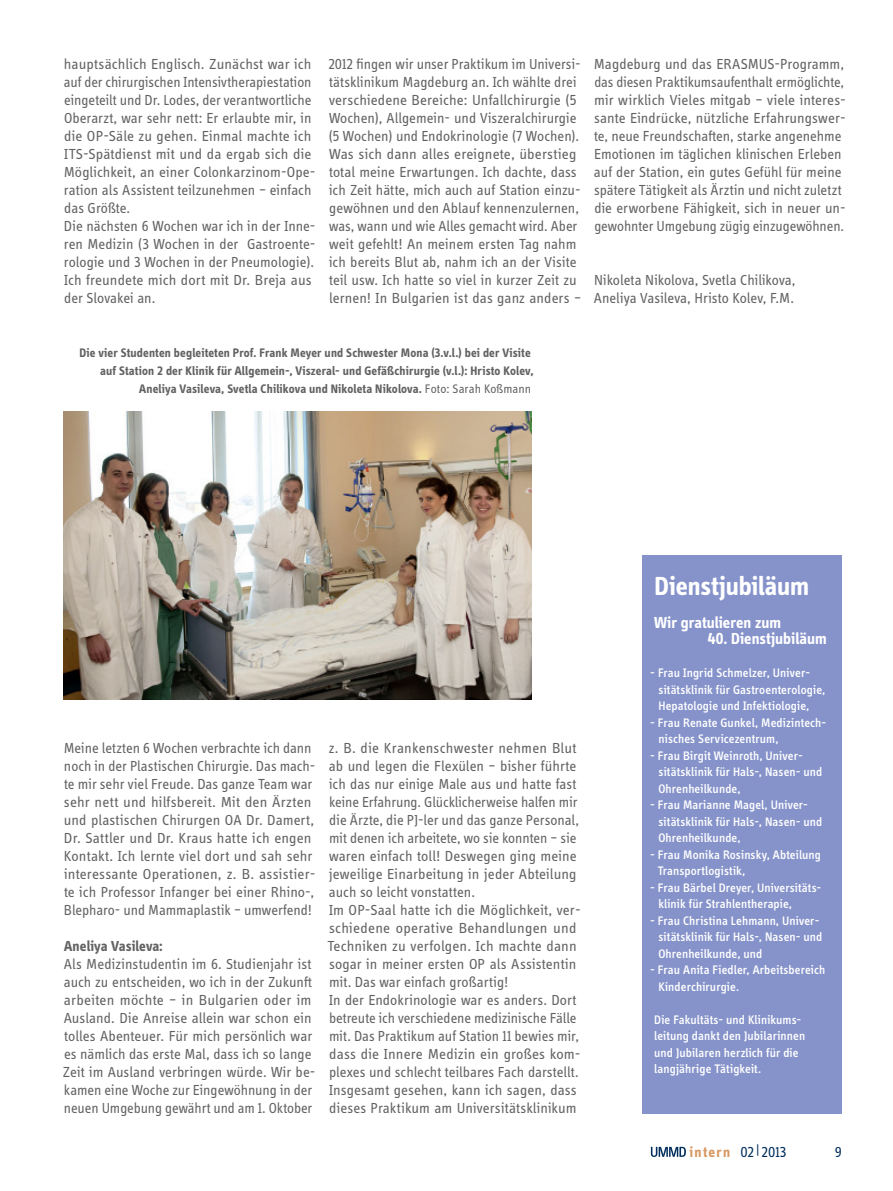
<style>
.page{position:relative;width:893px;height:1191px;background:#fff}
.page>*{position:absolute;margin:0;border:0;box-sizing:border-box;transform-origin:0 0}
.t1{font:700 27px "Info Display OT";color:#fff}
.t2{font:700 16.5px "Info Display OT";letter-spacing:.005em;color:#fff}
.t3{font:15px/18px "Info Display OT";color:#626262}
.t4{font:700 15px "Info Display OT";letter-spacing:.005em;color:#626262}
.t5{font:15px "Info Display OT";color:#002d5c}
.t6{font:500 12.75px/16.5px "Info Display OT";letter-spacing:.01em;color:#fff}
.t7{font:700 12.75px/18px "Info Display OT";letter-spacing:.015em;color:#626262;text-align:right}
.s1{font-weight:400}
.s2{font-weight:700;color:#d79862}
</style>
<div class="page">
<img style="left:64px;top:411px;width:467px;height:288px">
<div style="left:642px;top:555px;width:200px;height:558px;background:#8693ca"></div>
<svg style="left:651px;top:1146px;width:35px;height:11px"></svg>
<p class="t3" style="left:64px;top:55px;width:253px">hauptsächlich Englisch. Zunächst war ich auf der chirurgischen Intensivtherapiestation eingeteilt und Dr. Lodes, der verantwortliche Oberarzt, war sehr nett: Er erlaubte mir, in die OP-Säle zu gehen. Einmal machte ich ITS-Spätdienst mit und da ergab sich die Möglichkeit, an einer Colonkarzinom-Ope&shy;ration als Assistent teilzunehmen – einfach das Größte.<br>Die nächsten 6 Wochen war ich in der Inne&shy;ren Medizin (3 Wochen in der Gastroente&shy;rologie und 3 Wochen in der Pneumologie).<br>Ich freundete mich dort mit Dr. Breja aus der Slovakei an.</p>
<p class="t3" style="left:328px;top:55px;width:254px">2012 fingen wir unser Praktikum im Universi&shy;tätsklinikum Magdeburg an. Ich wählte drei verschiedene Bereiche: Unfallchirurgie (5<br>Wochen), Allgemein- und Viszeralchirurgie (5 Wochen) und Endokrinologie (7 Wochen).<br>Was sich dann alles ereignete, überstieg total meine Erwartungen. Ich dachte, dass ich Zeit hätte, mich auch auf Station einzu&shy;gewöhnen und den Ablauf kennenzulernen, was, wann und wie Alles gemacht wird. Aber weit gefehlt! An meinem ersten Tag nahm ich bereits Blut ab, nahm ich an der Visite teil usw. Ich hatte so viel in kurzer Zeit zu lernen! In Bulgarien ist das ganz anders –</p>
<p class="t3" style="left:594px;top:55px;width:253px">Magdeburg und das ERASMUS-Programm, das diesen Praktikumsaufenthalt ermöglichte, mir wirklich Vieles mitgab – viele interes&shy;sante Eindrücke, nützliche Erfahrungswer&shy;te, neue Freundschaften, starke angenehme Emotionen im täglichen klinischen Erleben auf der Station, ein gutes Gefühl für meine spätere Tätigkeit als Ärztin und nicht zuletzt die erworbene Fähigkeit, sich in neuer un&shy;gewohnter Umgebung zügig einzugewöhnen.</p>
<p class="t3" style="left:594px;top:271px;width:203px">Nikoleta Nikolova, Svetla Chilikova,<br>Aneliya Vasileva, Hristo Kolev, F.M.</p>
<p class="t7" style="left:79px;top:344px;width:456px">Die vier Studenten begleiteten Prof. Frank Meyer und Schwester Mona (3.v.l.) bei der Visite auf Station 2 der Klinik für Allgemein-, Viszeral- und Gefäßchirurgie (v.l.): Hristo Kolev,<br>Aneliya Vasileva, Svetla Chilikova und Nikoleta Nikolova. <span class="s1">Foto: Sarah Koßmann</span></p>
<p class="t3" style="left:64px;top:739px;width:253px">Meine letzten 6 Wochen verbrachte ich dann noch in der Plastischen Chirurgie. Das mach&shy;te mir sehr viel Freude. Das ganze Team war sehr nett und hilfsbereit. Mit den Ärzten und plastischen Chirurgen OA Dr. Damert, Dr. Sattler und Dr. Kraus hatte ich engen Kontakt. Ich lernte viel dort und sah sehr interessante Operationen, z. B. assistier&shy;te ich Professor Infanger bei einer Rhino-, Blepharo- und Mammaplastik – umwerfend!</p>
<p class="t4" style="left:64px;top:937px;width:100px">Aneliya Vasileva:</p>
<p class="t3" style="left:63px;top:955px;width:254px">Als Medizinstudentin im 6. Studienjahr ist auch zu entscheiden, wo ich in der Zukunft arbeiten möchte – in Bulgarien oder im Ausland. Die Anreise allein war schon ein tolles Abenteuer. Für mich persönlich war es nämlich das erste Mal, dass ich so lange Zeit im Ausland verbringen würde. Wir be&shy;kamen eine Woche zur Eingewöhnung in der neuen Umgebung gewährt und am 1. Oktober</p>
<p class="t3" style="left:327px;top:739px;width:255px">z. B. die Krankenschwester nehmen Blut ab und legen die Flexülen – bisher führte ich das nur einige Male aus und hatte fast keine Erfahrung. Glücklicherweise halfen mir die Ärzte, die PJ-ler und das ganze Personal, mit denen ich arbeitete, wo sie konnten – sie waren einfach toll! Deswegen ging meine jeweilige Einarbeitung in jeder Abteilung auch so leicht vonstatten.<br>Im OP-Saal hatte ich die Möglichkeit, ver&shy;schiedene operative Behandlungen und Techniken zu verfolgen. Ich machte dann sogar in meiner ersten OP als Assistentin mit. Das war einfach großartig!<br>In der Endokrinologie war es anders. Dort betreute ich verschiedene medizinische Fälle mit. Das Praktikum auf Station 11 bewies mir, dass die Innere Medizin ein großes kom&shy;plexes und schlecht teilbares Fach darstellt.<br>Insgesamt gesehen, kann ich sagen, dass dieses Praktikum am Universitätsklinikum</p>
<h1 class="t1" style="left:654px;top:569px;width:156px">Dienstjubiläum</h1>
<p class="t2" style="left:654px;top:612px;width:129px">Wir gratulieren zum</p>
<p class="t2" style="left:708px;top:628px;width:121px">40. Dienstjubiläum</p>
<p class="t6" style="left:658px;top:664px;width:168px;text-indent:-8px">- Frau Ingrid Schmelzer, Univer&shy;sitätsklinik für Gastroenterologie,<br>Hepatologie und Infektiologie,</p>
<p class="t6" style="left:658px;top:714px;width:169px;text-indent:-8px">- Frau Renate Gunkel, Medizintech&shy;nisches Servicezentrum,</p>
<p class="t6" style="left:658px;top:747px;width:166px;text-indent:-8px">- Frau Birgit Weinroth, Univer&shy;sitätsklinik für Hals-, Nasen- und<br>Ohrenheilkunde,</p>
<p class="t6" style="left:658px;top:796px;width:166px;text-indent:-8px">- Frau Marianne Magel, Univer&shy;sitätsklinik für Hals-, Nasen- und<br>Ohrenheilkunde,</p>
<p class="t6" style="left:658px;top:846px;width:165px;text-indent:-7px">- Frau Monika Rosinsky, Abteilung<br>Transportlogistik,</p>
<p class="t6" style="left:658px;top:879px;width:164px;text-indent:-8px">- Frau Bärbel Dreyer, Universitäts&shy;klinik für Strahlentherapie,</p>
<p class="t6" style="left:658px;top:912px;width:166px;text-indent:-8px">- Frau Christina Lehmann, Univer&shy;sitätsklinik für Hals-, Nasen- und<br>Ohrenheilkunde, und</p>
<p class="t6" style="left:658px;top:961px;width:168px;text-indent:-8px">- Frau Anita Fiedler, Arbeitsbereich<br>Kinderchirurgie.</p>
<p class="t6" style="left:654px;top:1011px;width:153px">Die Fakultäts- und Klinikums&shy;leitung dankt den Jubilarinnen und Jubilaren herzlich für die langjährige Tätigkeit.</p>
<p class="t5" style="left:689px;top:1143px;width:99px"><span class="s2">intern</span> 02|2013</p>
<p class="t5" style="left:835px;top:1143px;width:9px">9</p>
</div>
